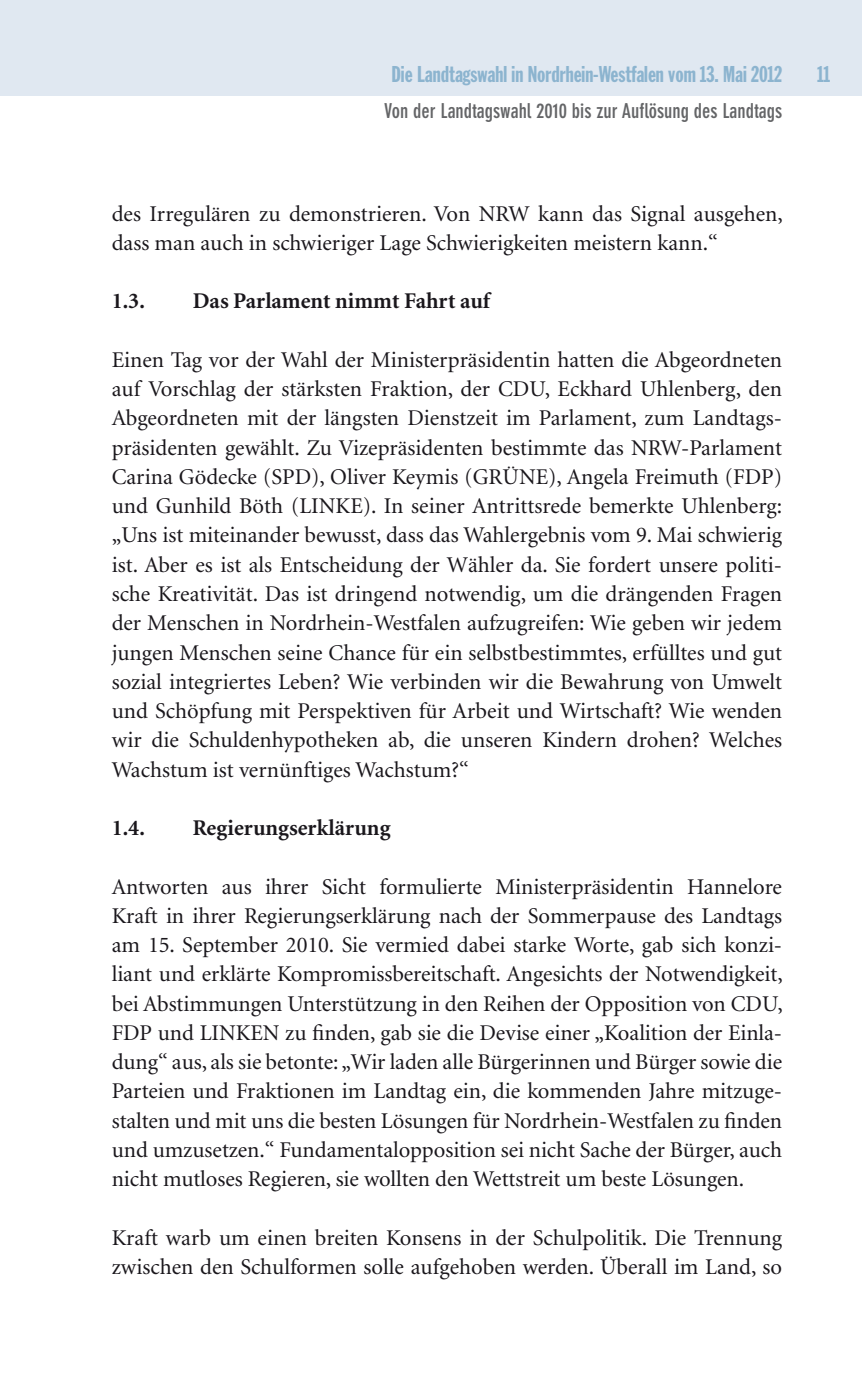
<style>
.page{position:relative;width:862px;height:1378px;background:#fff}
.page>*{position:absolute;margin:0;border:0;box-sizing:border-box;transform-origin:0 0}
.t1{font:22.5px/29.2px "Minion";color:#1a171c}
.t2{font:700 22.5px "Minion";color:#1a171c}
.t3{font:22.5px "Franklin Gothic Extra Cond";color:#8cb4cf}
.t4{font:700 condensed 20.25px "DIN Neuzeit Grotesk";color:#646567}
</style>
<div class="page">
<div style="left:0;top:0;width:861px;height:96px;background:#e0e8f1"></div>
<p class="t3" style="left:391px;top:62px;width:392px">Die Landtagswahl in Nordrhein-Westfalen vom 13. Mai 2012</p>
<p class="t3" style="left:817px;top:62px;width:14px">11</p>
<p class="t4" style="left:384px;top:99px;width:7px">VON</p>
<p class="t4" style="left:421px;top:99px;width:35px">DER LANDT</p>
<p class="t4" style="left:484px;top:99px;width:23px">AGSWAHL</p>
<p class="t4" style="left:544px;top:99px;width:120px">2010 BIS ZUR AUFLÖSUNG</p>
<p class="t4" style="left:701px;top:99px;width:36px">DES LANDT</p>
<p class="t4" style="left:766px;top:99px;width:17px">AG</p>
<p class="t1" style="left:112px;top:200px;width:672px">des Irregulären zu demonstrieren. Von NRW kann das Signal ausgehen, dass man auch in schwieriger Lage Schwierigkeiten meistern kann.“</p>
<p class="t2" style="left:112px;top:290px;width:35px">1.3.</p>
<p class="t2" style="left:193px;top:290px;width:298px">Das Parlament nimmt Fahrt auf</p>
<p class="t1" style="left:112px;top:346px;width:671px;text-align:justify">Einen Tag vor der Wahl der Ministerpräsidentin hatten die Abgeordneten auf Vorschlag der stärksten Fraktion, der CDU, Eckhard Uhlenberg, den Abgeordneten mit der längsten Dienstzeit im Parlament, zum Landtags&shy;präsidenten gewählt. Zu Vizepräsidenten bestimmte das NRW-Parlament Carina Gödecke (SPD), Oliver Keymis (GRÜNE), Angela Freimuth (FDP) und Gunhild Böth (LINKE). In seiner Antrittsrede bemerkte Uhlenberg: „Uns ist miteinander bewusst, dass das Wahlergebnis vom 9. Mai schwierig ist. Aber es ist als Entscheidung der Wähler da. Sie fordert unsere politi&shy;sche Kreativität. Das ist dringend notwendig, um die drängenden Fragen der Menschen in Nordrhein-Westfalen aufzugreifen: Wie geben wir jedem jungen Menschen seine Chance für ein selbstbestimmtes, erfülltes und gut sozial integriertes Leben? Wie verbinden wir die Bewahrung von Umwelt und Schöpfung mit Perspektiven für Arbeit und Wirtschaft? Wie wenden wir die Schuldenhypotheken ab, die unseren Kindern drohen? Welches Wachstum ist vernünftiges Wachstum?“</p>
<p class="t2" style="left:112px;top:816px;width:35px">1.4.</p>
<p class="t2" style="left:193px;top:816px;width:199px">Regierungserklärung</p>
<p class="t1" style="left:112px;top:872px;width:672px;text-align:justify">Antworten aus ihrer Sicht formulierte Ministerpräsidentin Hannelore Kraft in ihrer Regierungserklärung nach der Sommerpause des Landtags am 15. September 2010. Sie vermied dabei starke Worte, gab sich konzi&shy;liant und erklärte Kompromissbereitschaft. Angesichts der Notwendigkeit, bei Abstimmungen Unterstützung in den Reihen der Opposition von CDU, FDP und LINKEN zu finden, gab sie die Devise einer „Koalition der Einla&shy;dung“ aus, als sie betonte: „Wir laden alle Bürgerinnen und Bürger sowie die Parteien und Fraktionen im Landtag ein, die kommenden Jahre mitzuge&shy;stalten und mit uns die besten Lösungen für Nordrhein-Westfalen zu finden und umzusetzen.“ Fundamentalopposition sei nicht Sache der Bürger, auch nicht mutloses Regieren, sie wollten den Wettstreit um beste Lösungen.</p>
<p class="t1" style="left:112px;top:1223px;width:671px">Kraft warb um einen breiten Konsens in der Schulpolitik. Die Trennung zwischen den Schulformen solle aufgehoben werden. Überall im Land, so</p>
</div>
